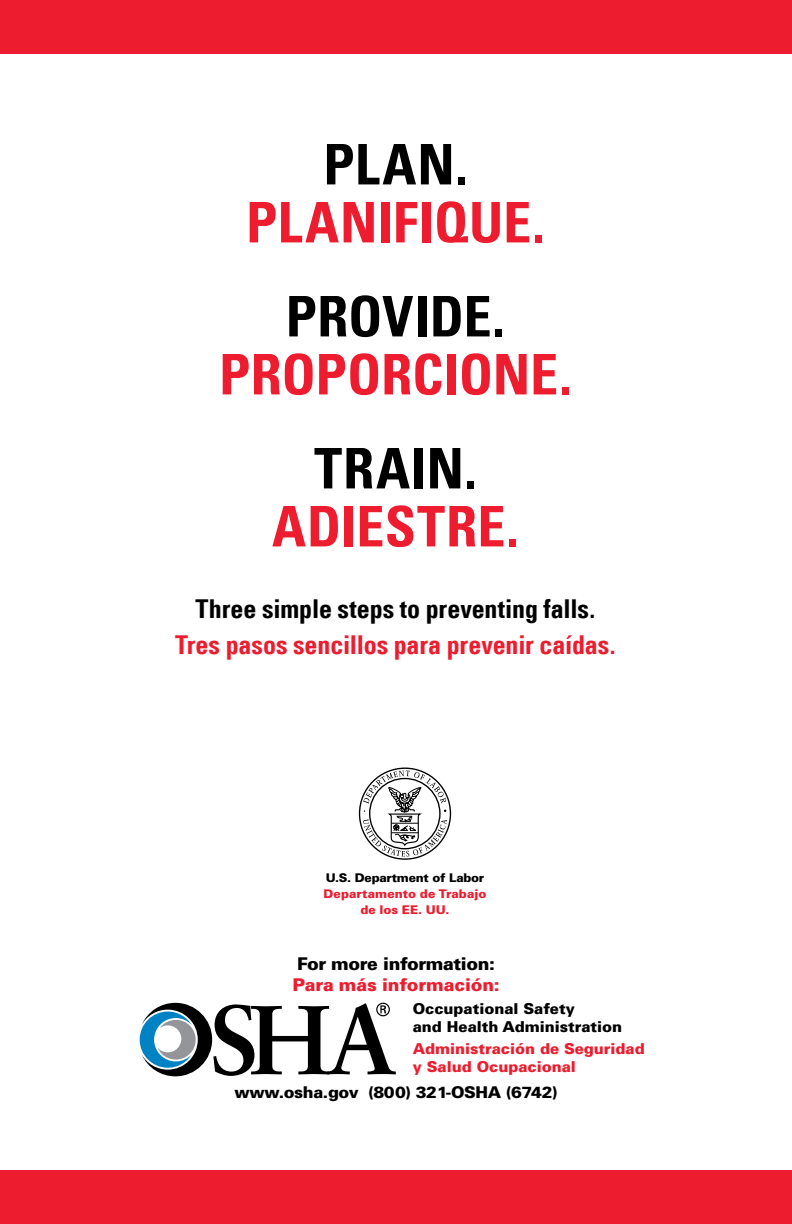
<style>
.page{position:relative;width:792px;height:1224px;background:#fff}
.page>*{position:absolute;margin:0;border:0;box-sizing:border-box;transform-origin:0 0}
.Subhead_centered{font:700 condensed 56px/58px "Univers";letter-spacing:.005em;color:#ed1c2e;text-align:center}
.Subhead_centered-2{font:700 condensed 26px/36px "Univers";letter-spacing:-.005em;color:#ed1c2e;text-align:center}
.t1{font:900 17.6px "Univers";letter-spacing:-.02em;color:#000}
.t2{font:900 17.6px "Univers";letter-spacing:-.005em;color:#ed1c2e}
.t3{font:900 16.2px "Univers";letter-spacing:-.02em;color:#000}
.t4{font:900 15px "Univers";color:#ed1c2e}
.t5{font:900 15px "Univers";color:#000}
.t6{font:900 12px/16px "Univers";letter-spacing:.01em;color:#ed1c2e;text-align:center}
.t7{font:900 12px "Univers";letter-spacing:-.02em;color:#000}
.s1{color:#000}
</style>
<div class="page">
<svg style="left:140px;top:1003px;width:256px;height:73px"></svg>
<div style="left:0;top:1170px;width:792px;height:54px;background:#ed1c2e"></div>
<div style="left:0;top:0;width:792px;height:54px;background:#ed1c2e"></div>
<svg style="left:363px;top:770px;width:84px;height:87px"></svg>
<p class="Subhead_centered" style="left:246px;top:135px;width:300px"><span class="s1">PLAN.<br></span>PLANIFIQUE.</p>
<p class="Subhead_centered" style="left:219px;top:287px;width:354px"><span class="s1">PROVIDE.<br></span>PROPORCIONE.</p>
<p class="Subhead_centered" style="left:272px;top:439px;width:248px"><span class="s1">TRAIN.<br></span>ADIESTRE.</p>
<p class="Subhead_centered-2" style="left:175px;top:591px;width:442px"><span class="s1">Three simple steps to preventing falls.<br></span>Tres pasos sencillos para prevenir caídas.</p>
<p class="t7" style="left:326px;top:871px;width:160px">U.S. Department of Labor</p>
<p class="t6" style="left:324px;top:886px;width:165px">Departamento de Trabajo de los EE. UU.</p>
<p class="t1" style="left:297px;top:953px;width:199px">For more information:</p>
<p class="t2" style="left:292px;top:974px;width:209px">Para más información:</p>
<p class="t5" style="left:413px;top:999px;width:164px">Occupational Safety</p>
<p class="t5" style="left:413px;top:1017px;width:211px">and Health Administration</p>
<p class="t4" style="left:413px;top:1039px;width:233px">Administración de Seguridad</p>
<p class="t4" style="left:413px;top:1057px;width:165px">y Salud Ocupacional</p>
<p class="t3" style="left:234px;top:1082px;width:325px">www.osha.gov (800) 321-OSHA (6742)</p>
</div>
